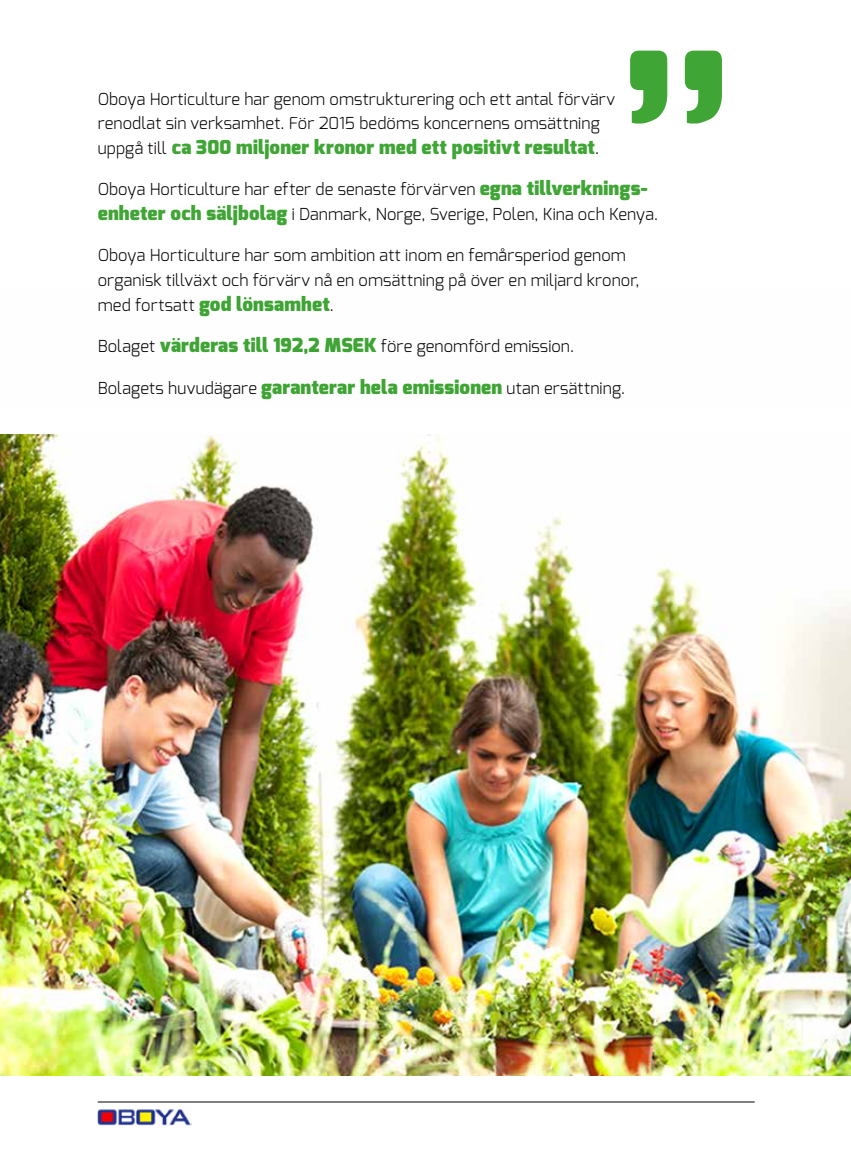
<style>
.page{position:relative;width:851px;height:1157px;background:#fff}
.page>*{position:absolute;margin:0;border:0;box-sizing:border-box;transform-origin:0 0}
.t1{font:337.2px "Exo";color:#3fa535}
.t2{font:900 19.2px "Exo";letter-spacing:.01em;color:#3fa535}
.t3{font:300 16.5px/24.8px "Exo";letter-spacing:.01em;color:#000}
.s1{font-weight:300;font-size:16.5px;color:#000}
.s2{font-weight:900;font-size:19.2px;color:#3fa535}
</style>
<div class="page">
<img style="left:98px;top:1102px;width:94px;height:24px">
<hr style="left:98px;top:1101px;width:656px;height:1px;background:#000">
<img style="left:850px;top:801px;width:1px;height:125px">
<img style="left:0;top:434px;width:850px;height:641px">
<h1 class="t1" style="left:605px;top:-37px;width:142px">”</h1>
<p class="t3" style="left:98px;top:86px;width:519px">Oboya Horticulture har genom omstrukturering och ett antal förvärv renodlat sin verksamhet. För 2015 bedöms koncernens omsättning</p>
<p class="t2" style="left:98px;top:135px;width:503px"><span class="s1">uppgå till</span> ca 300 miljoner kronor med ett positivt resultat<span class="s1">.</span></p>
<p class="t3" style="left:98px;top:177px;width:562px">Oboya Horticulture har efter de senaste förvärven <span class="s2">egna tillverknings&shy;enheter och säljbolag</span> i Danmark, Norge, Sverige, Polen, Kina och Kenya.</p>
<p class="t3" style="left:98px;top:243px;width:543px">Oboya Horticulture har som ambition att inom en femårsperiod genom organisk tillväxt och förvärv nå en omsättning på över en miljard kronor, med fortsatt <span class="s2">god lönsamhet</span>.</p>
<p class="t3" style="left:98px;top:334px;width:477px">Bolaget <span class="s2">värderas till 192,2 MSEK</span> före genomförd emission.</p>
<p class="t3" style="left:98px;top:375px;width:528px">Bolagets huvudägare <span class="s2">garanterar hela emissionen</span> utan ersättning.</p>
</div>
